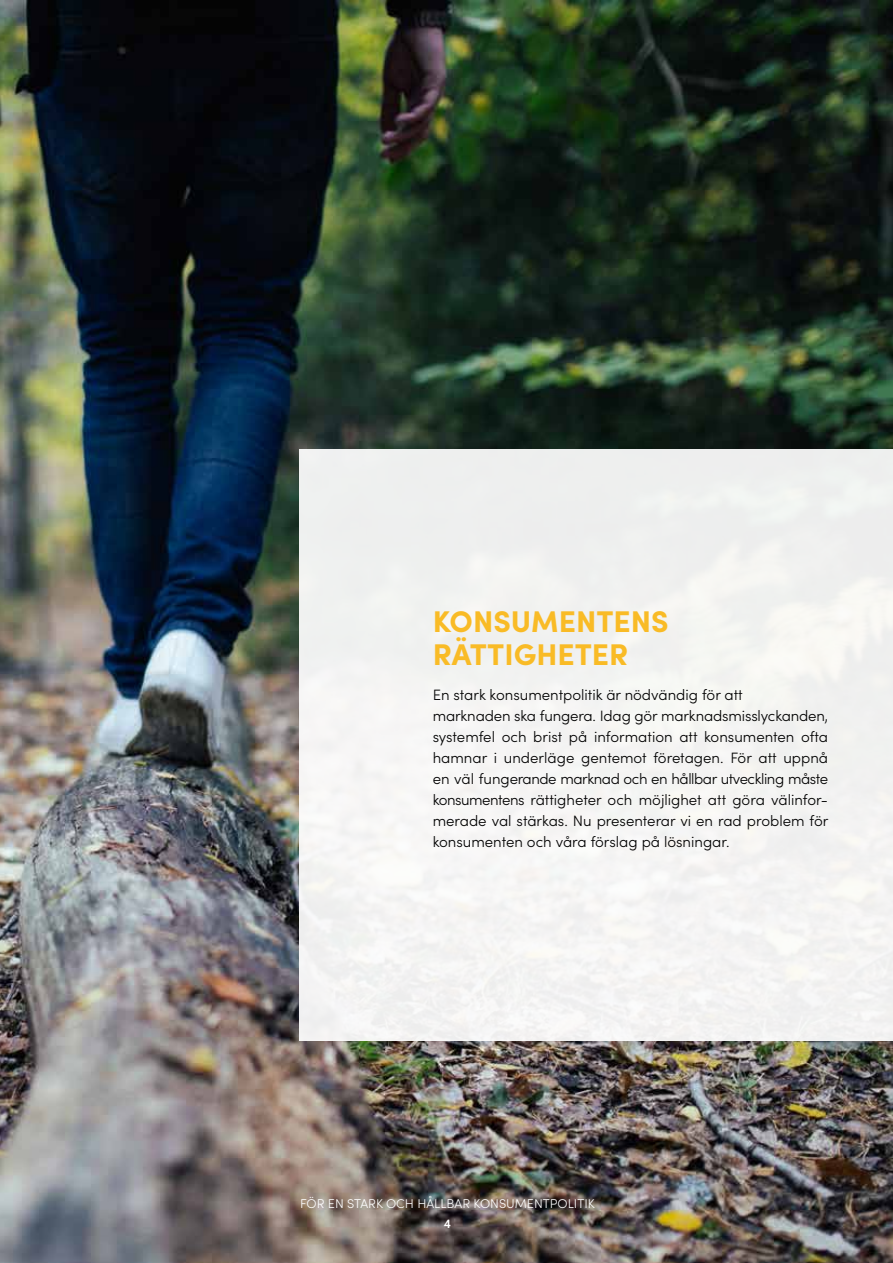
<style>
.page{position:relative;width:893px;height:1263px;background:#fff}
.page>*{position:absolute;margin:0;border:0;box-sizing:border-box;transform-origin:0 0}
.t1{font:700 30px/33px "Sofia Pro";color:#f9bb26}
.t2{font:300 15px/21px "Sofia Pro";color:#000}
.t3{font:300 12.75px "Sofia Pro";color:#fff}
.t4{font:600 12.75px "Sofia Pro";color:#fff}
</style>
<div class="page">
<img style="left:0;top:0;width:893px;height:1263px">
<div style="left:300px;top:450px;width:593px;height:591px;background:#f3f3f2"></div>
<h1 class="t1" style="left:433px;top:603px;width:238px">KONSUMENTENS<br>RÄTTIGHETER</h1>
<p class="t2" style="left:433px;top:683px;width:397px">En stark konsumentpolitik är nödvändig för att<br>marknaden ska fungera. Idag gör marknadsmisslyckanden, systemfel och brist på information att konsumenten ofta hamnar i underläge gentemot företagen. För att uppnå en väl fungerande marknad och en hållbar utveckling måste konsumentens rättigheter och möjlighet att göra välinfor&shy;merade val stärkas. Nu presenterar vi en rad problem för konsumenten och våra förslag på lösningar.</p>
<p class="t3" style="left:300px;top:1194px;width:296px">FÖR EN STARK OCH HÅLLBAR KONSUMENTPOLITIK</p>
<p class="t4" style="left:443px;top:1214px;width:9px">4</p>
</div>
